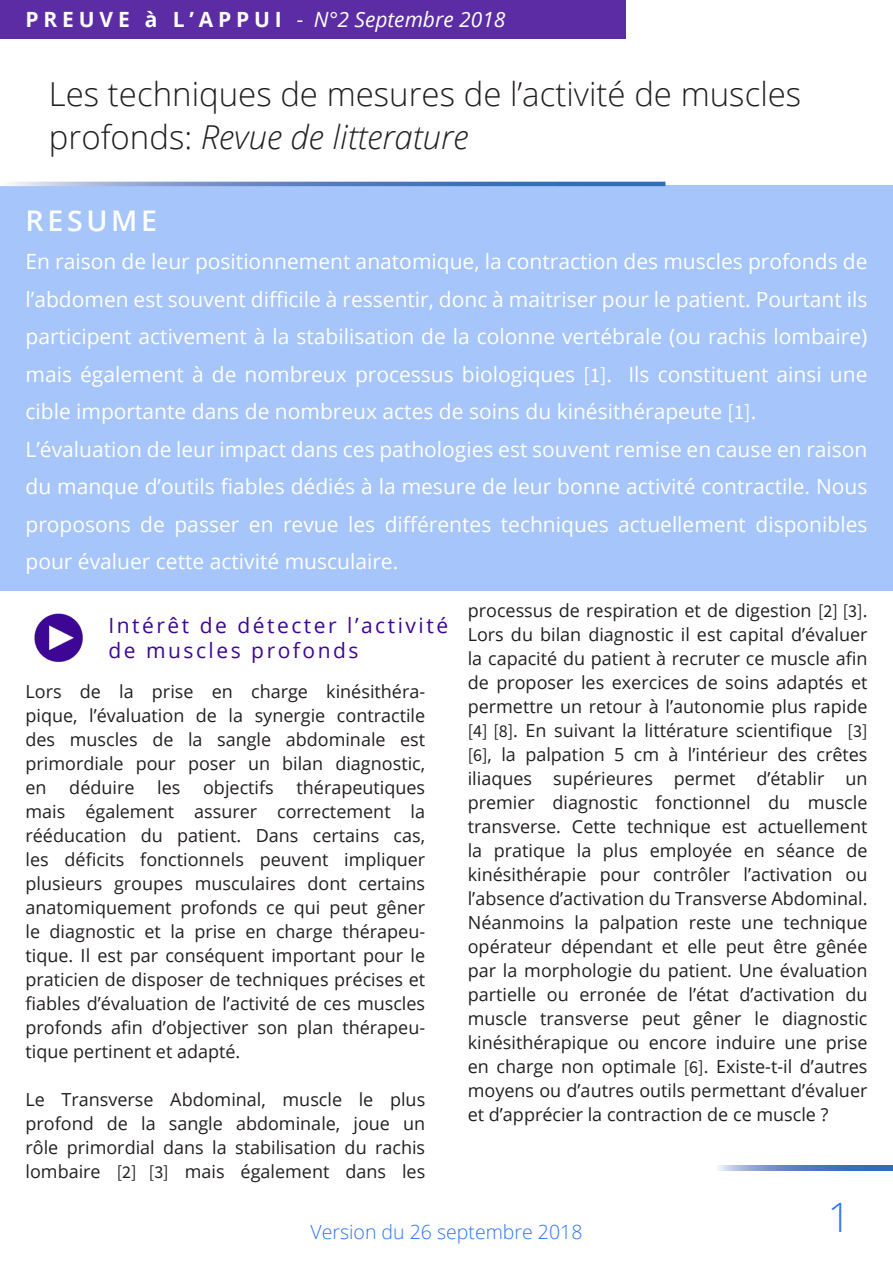
<style>
.page{position:relative;width:893px;height:1263px;background:#fff}
.page>*{position:absolute;margin:0;border:0;box-sizing:border-box;transform-origin:0 0}
.t1{font:300 40.5px "Open Sans";color:#2c75f4}
.t2{font:300 33px/43.5px "Open Sans";color:#231f20}
.t3{font:600 28.5px "Open Sans";letter-spacing:.13em;color:#fff}
.Abstract{font:21px/37.5px "Open Sans";color:#fff;text-align:justify}
.Titre{font:21px/25.2px "Open Sans";letter-spacing:.12em;color:#3e0694}
.t4{font:italic 21px "Open Sans";color:#fff}
.t5{font:300 19.5px "Open Sans";color:#2c75f4}
.Texte_Principal{font:18px/24px "Open Sans";color:#231f20;text-align:justify}
.s1{font-weight:700;font-style:normal}
.s2{font-style:italic}
.s3{font-family:"Source Sans Pro"}
</style>
<div class="page">
<div style="left:0;top:0;width:625px;height:38px;background:#5b2ca4"></div>
<svg style="left:718px;top:1165px;width:175px;height:6px"></svg>
<div style="left:0;top:185px;width:893px;height:405px;background:#a6c5fa"></div>
<svg style="left:0;top:182px;width:665px;height:4px;background:#678dc6"></svg>
<img style="left:34px;top:613px;width:49px;height:49px">
<p class="t4" style="left:26px;top:5px;width:481px"><span class="s1">P R E U V E à L ’ A P P U I</span> - N°2 Septembre 2018</p>
<p class="t2" style="left:49px;top:71px;width:754px">Les techniques de mesures de l’activité de muscles profonds: <span class="s2">Revue de litterature</span></p>
<p class="t3" style="left:26px;top:201px;width:133px">RESUME</p>
<p class="Abstract" style="left:26px;top:242px;width:843px">En raison de leur positionnement anatomique, la contraction des muscles profonds de l’abdomen est souvent difficile à ressentir, donc à maitriser pour le patient. Pourtant ils participent activement à la stabilisation de la colonne vertébrale (ou rachis lombaire) mais également à de nombreux processus biologiques <span class="s3">[1]</span>. Ils constituent ainsi une cible importante dans de nombreux actes de soins du kinésithérapeute <span class="s3">[1]</span>.</p>
<p class="Abstract" style="left:26px;top:430px;width:843px">L’évaluation de leur impact dans ces pathologies est souvent remise en cause en raison du manque d’outils fiables dédiés à la mesure de leur bonne activité contractile. Nous proposons de passer en revue les différentes techniques actuellement disponibles pour évaluer cette activité musculaire.</p>
<p class="Titre" style="left:108px;top:612px;width:341px">Intérêt de détecter l’activité de muscles profonds</p>
<p class="Texte_Principal" style="left:26px;top:679px;width:401px">Lors de la prise en charge kinésithéra&shy;pique, l’évaluation de la synergie contractile des muscles de la sangle abdominale est primordiale pour poser un bilan diagnostic, en</p>
<p class="Texte_Principal" style="left:26px;top:775px;width:401px;text-indent:271px">thérapeutiques mais également assurer correctement la rééducation du patient. Dans certains cas, les déficits fonctionnels peuvent impliquer plusieurs groupes musculaires dont certains anatomiquement profonds ce qui peut gêner le diagnostic et la prise en charge thérapeu&shy;tique. Il est par conséquent important pour le praticien de disposer de techniques précises et fiables d’évaluation de l’activité de ces muscles profonds afin d’objectiver son plan thérapeu&shy;tique pertinent et adapté.</p>
<p class="Texte_Principal" style="left:26px;top:1087px;width:401px">Le Transverse Abdominal, muscle le plus profond de la sangle abdominale, joue un rôle primordial dans la stabilisation du rachis lombaire <span class="s3">[2] [3]</span> mais également dans les</p>
<p class="Texte_Principal" style="left:69px;top:775px;width:67px">déduire</p>
<p class="Texte_Principal" style="left:157px;top:775px;width:25px">les</p>
<p class="Texte_Principal" style="left:203px;top:775px;width:72px">objectifs</p>
<p class="Texte_Principal" style="left:468px;top:598px;width:401px">processus de respiration et de digestion <span class="s3">[2] [3]</span>.<br>Lors du bilan diagnostic il est capital d’évaluer la capacité du patient à recruter ce muscle afin de proposer les exercices de soins adaptés et permettre un retour à l’autonomie plus rapide <span class="s3">[4] [8]</span>. En suivant la littérature scientifique <span class="s3">[3] [6]</span>, la palpation 5 cm à l’intérieur des crêtes iliaques supérieures permet d’établir un premier diagnostic fonctionnel du muscle transverse. Cette technique est actuellement la pratique la plus employée en séance de kinésithérapie pour contrôler l’activation ou l’absence d’activation du Transverse Abdominal.<br>Néanmoins la palpation reste une technique opérateur dépendant et elle peut être gênée par la morphologie du patient. Une évaluation partielle ou erronée de l’état d’activation du muscle transverse peut gêner le diagnostic kinésithérapique ou encore induire une prise en charge non optimale <span class="s3">[6]</span>. Existe-t-il d’autres moyens ou d’autres outils permettant d’évaluer et d’apprécier la contraction de ce muscle ?</p>
<p class="t5" style="left:311px;top:1218px;width:273px">Version du 26 septembre 2018</p>
<h1 class="t1" style="left:828px;top:1190px;width:25px">1</h1>
</div>
